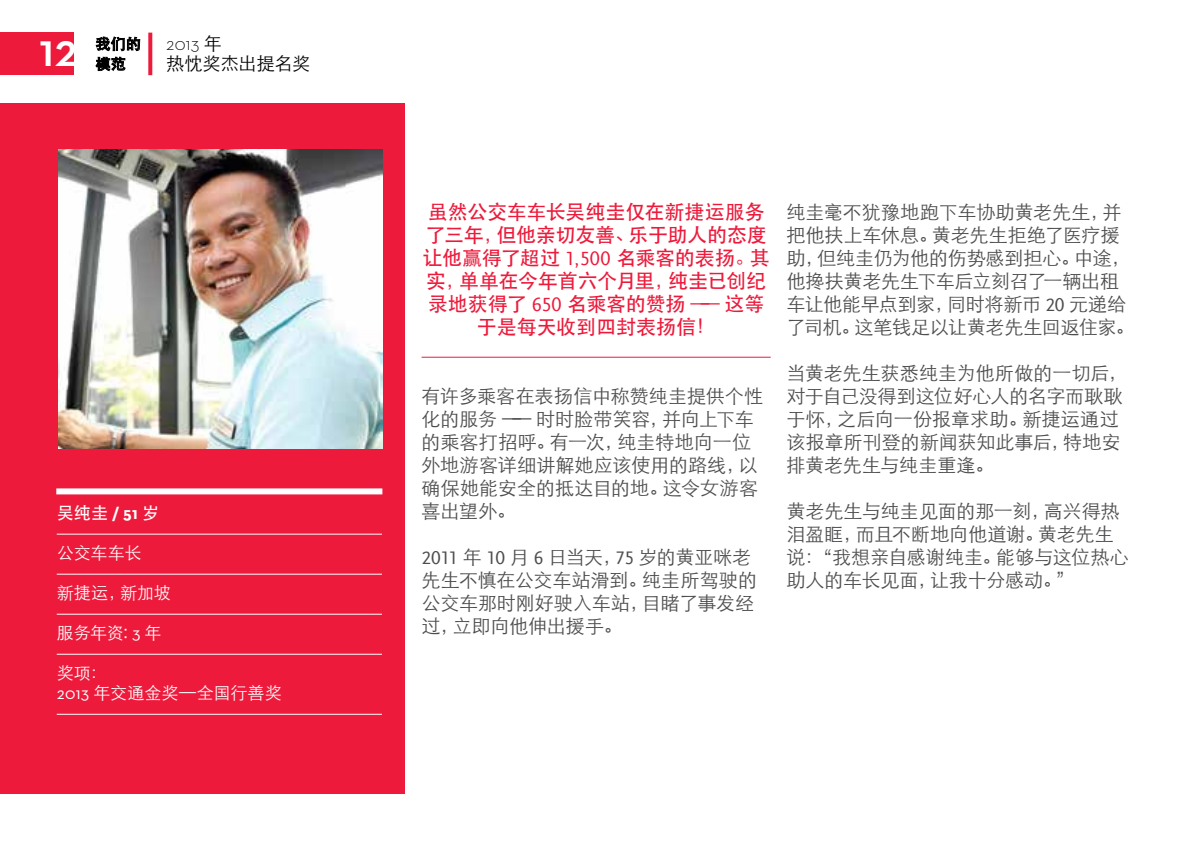
<style>
.page{position:relative;width:1191px;height:851px;background:#fff}
.page>*{position:absolute;margin:0;border:0;box-sizing:border-box;transform-origin:0 0}
.t1{font:600 48px "Neutra Text";color:#fff}
.t2{font:20px/23px "ST Heiti";letter-spacing:-.01em;color:#ed1a3b;text-align:center}
.t3{font:19px/23px "ST Xihei";letter-spacing:-.005em;color:#4d4d4f}
.t4{font:18px "ST Xihei";letter-spacing:.005em;color:#000}
.t5{font:300 18px "Neutra Text";color:#000}
.t6{font:17px/20px "ST Xihei";color:#fff}
.t7{font:17px "ST Heiti";color:#fff}
.t8{font:15px/20px "ST Heiti";color:#000}
.s1{font-family:"ST Xihei";font-weight:400}
.s2{font-family:"Neutra Text";font-weight:700}
.s3{font-family:"Neutra Text"}
.s4{font-family:"Scala Sans Offc Pro"}
.s5{font-family:"ST Xihei";font-size:19px}
</style>
<div class="page">
<div style="left:0;top:33px;width:74px;height:42px;background:#ed1a3b"></div>
<hr style="left:421px;top:356px;width:349px;height:1px;background:#ed1a3b">
<div style="left:0;top:103px;width:404px;height:691px;background:#ed1a3b"></div>
<div style="left:56px;top:488px;width:326px;height:6px;background:#fff"></div>
<hr style="left:57px;top:533px;width:325px;height:1px;background:#fff">
<hr style="left:57px;top:573px;width:325px;height:1px;background:#fff">
<hr style="left:57px;top:613px;width:325px;height:1px;background:#fff">
<hr style="left:57px;top:653px;width:325px;height:1px;background:#fff">
<hr style="left:57px;top:713px;width:325px;height:1px;background:#fff">
<img style="left:58px;top:149px;width:325px;height:299px">
<svg style="left:95px;top:36px;width:45px;height:35px"></svg>
<svg style="left:148px;top:33px;width:4px;height:42px"></svg>
<h1 class="t1" style="left:39px;top:21px;width:39px">12</h1>
<p class="t8" style="left:96px;top:34px;width:47px">我们的模范</p>
<p class="t5" style="left:166px;top:33px;width:57px">2013 <span class="s1">年</span></p>
<p class="t4" style="left:166px;top:55px;width:145px">热忱奖杰出提名奖</p>
<p class="t7" style="left:57px;top:504px;width:104px">吴纯圭 <span class="s2">/ 51</span> 岁</p>
<p class="t6" style="left:57px;top:543px;width:86px">公交车车长</p>
<p class="t6" style="left:57px;top:583px;width:116px">新捷运，新加坡</p>
<p class="t6" style="left:57px;top:623px;width:106px">服务年资: <span class="s3">3</span> 年</p>
<p class="t6" style="left:57px;top:663px;width:226px">奖项：<br><span class="s3">2013</span> 年交通金奖—全国行善奖</p>
<p class="t2" style="left:422px;top:200px;width:349px">虽然公交车车长吴纯圭仅在新捷运服务了三年，但他亲切友善、乐于助人的态度让他赢得了超过 <span class="s4">1,500</span> 名乘客的表扬。其实，单单在今年首六个月里，纯圭已创纪录地获得了 <span class="s4">650</span> 名乘客的赞扬 <span class="s5">——</span> 这等于是每天收到四封表扬信！</p>
<p class="t3" style="left:421px;top:384px;width:343px">有许多乘客在表扬信中称赞纯圭提供个性化的服务 —— 时时脸带笑容，并向上下车的乘客打招呼。有一次，纯圭特地向一位外地游客详细讲解她应该使用的路线，以确保她能安全的抵达目的地。这令女游客喜出望外。</p>
<p class="t3" style="left:421px;top:545px;width:337px"><span class="s4">2011</span> 年 <span class="s4">10</span> 月 <span class="s4">6</span> 日当天，<span class="s4">75</span> 岁的黄亚咪老先生不慎在公交车站滑到。纯圭所驾驶的公交车那时刚好驶入车站，目睹了事发经过，立即向他伸出援手。</p>
<p class="t3" style="left:786px;top:200px;width:349px">纯圭毫不犹豫地跑下车协助黄老先生，并把他扶上车休息。黄老先生拒绝了医疗援助，但纯圭仍为他的伤势感到担心。中途，他搀扶黄老先生下车后立刻召了一辆出租车让他能早点到家，同时将新币 <span class="s4">20</span> 元递给了司机。这笔钱足以让黄老先生回返住家。</p>
<p class="t3" style="left:786px;top:361px;width:342px">当黄老先生获悉纯圭为他所做的一切后，对于自己没得到这位好心人的名字而耿耿于怀，之后向一份报章求助。新捷运通过该报章所刊登的新闻获知此事后，特地安排黄老先生与纯圭重逢。</p>
<p class="t3" style="left:786px;top:499px;width:344px">黄老先生与纯圭见面的那一刻，高兴得热泪盈眶，而且不断地向他道谢。黄老先生说：“我想亲自感谢纯圭。能够与这位热心助人的车长见面，让我十分感动。”</p>
</div>
